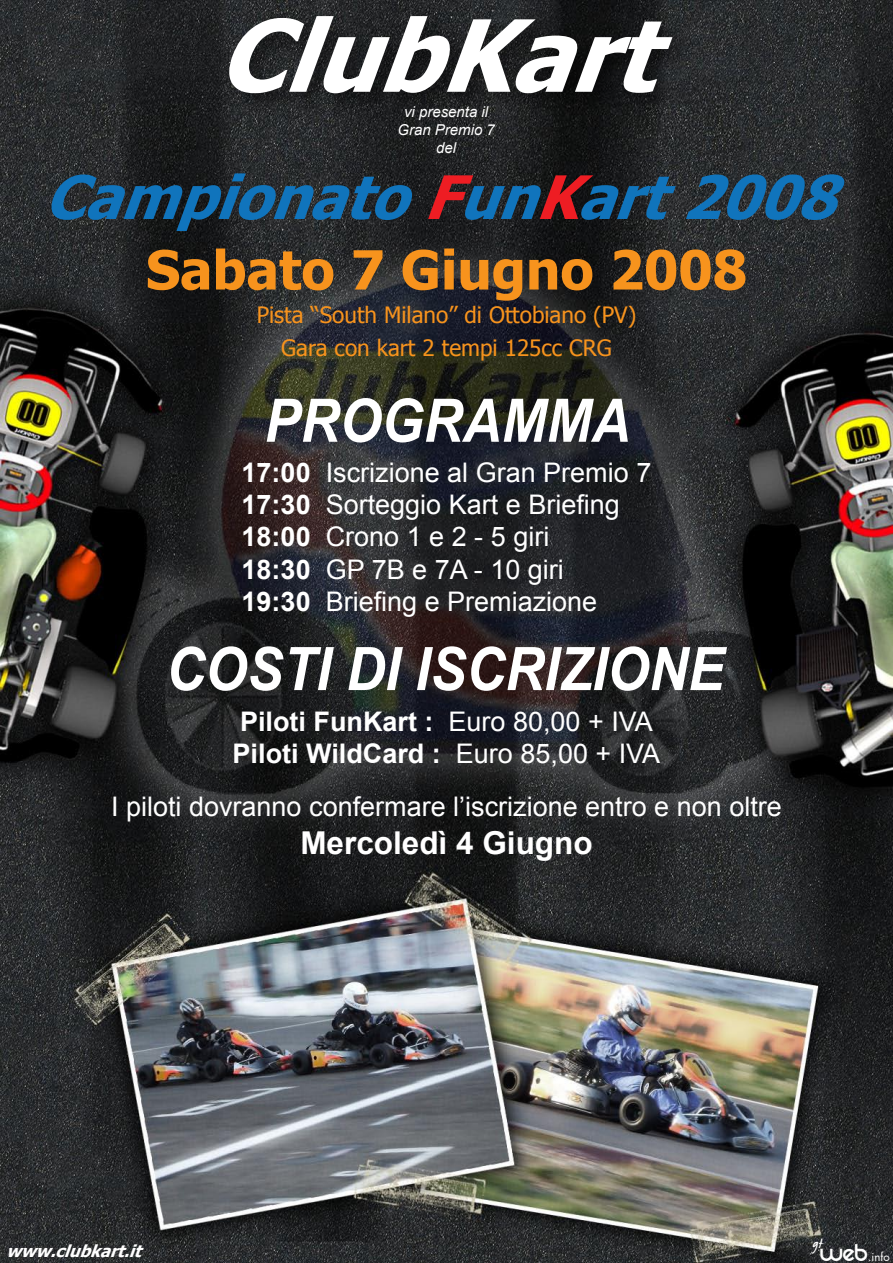
<style>
.page{position:relative;width:893px;height:1263px;background:#fff}
.page>*{position:absolute;margin:0;border:0;box-sizing:border-box;transform-origin:0 0}
.t1{font:italic 700 99.6px "Tahoma";color:#fff}
.t2{font:italic 700 60.15px "Arial";color:#fff;scale:.9 1}
.t3{font:italic 700 60px "Tahoma";color:#1074bc}
.t4{font:700 54px "Tahoma";color:#f7931d}
.t5{font:700 31.5px "Arial";color:#fff}
.t6{font:27px/32.4px "Arial";color:#fff}
.t7{font:700 27px/32.4px "Arial";color:#fff}
.t8{font:27px "REZ";color:#fff}
.t9{font:22.5px/33px "Tahoma";color:#f7931d;text-align:center}
.t10{font:italic 700 16.5px "Tahoma";color:#fff}
.t11{font:italic 15px/18px "Arial";color:#fff;text-align:center}
.t12{font:11.25px "Futura";color:#fff}
.s1{color:#ee1d23}
.s2{font-weight:700}
.s3{font-weight:400}
</style>
<div class="page">
<img style="left:0;top:0;width:893px;height:1263px">
<img style="left:195px;top:0;width:521px;height:144px">
<h1 class="t1" style="left:216px;top:-14px;width:485px">ClubKart</h1>
<p class="t11" style="left:397px;top:103px;width:99px">vi presenta il<br>Gran Premio 7 del</p>
<h3 class="t3" style="left:44px;top:155px;width:820px">Campionato<span class="s1">F</span>un<span class="s1">K</span>art2008</h3>
<h3 class="t4" style="left:146px;top:232px;width:603px">Sabato 7 Giugno 2008</h3>
<p class="t9" style="left:257px;top:297px;width:381px">Pista “South Milano” di Ottobiano (PV)<br>Gara con kart 2 tempi 125cc CRG</p>
<h2 class="t2" style="left:264px;top:382px;width:408px">PROGRAMMA</h2>
<p class="t6" style="left:242px;top:456px;width:411px"><span class="s2">17:00</span> Iscrizione al Gran Premio 7<br><span class="s2">17:30</span> Sorteggio Kart e Briefing<br><span class="s2">18:00</span> Crono 1 e 2 - 5 giri<br><span class="s2">18:30</span> GP 7B e 7A - 10 giri<br><span class="s2">19:30</span> Briefing e Premiazione</p>
<h2 class="t2" style="left:166px;top:630px;width:622px">COSTI DI ISCRIZIONE</h2>
<p class="t7" style="left:233px;top:706px;width:429px">Piloti FunKart : <span class="s3">Euro 80,00 + IVA<br></span>Piloti WildCard : <span class="s3">Euro 85,00 + IVA</span></p>
<p class="t6" style="left:111px;top:791px;width:672px">I piloti dovranno confermare l’iscrizione entro e non oltre</p>
<p class="t5" style="left:300px;top:822px;width:294px">Mercoledì 4 Giugno</p>
<p class="t10" style="left:6px;top:1239px;width:144px">www.clubkart.it</p>
<p class="t8" style="left:813px;top:1244px;width:57px"><sup>gt</sup>web</p>
<p class="t12" style="left:868px;top:1250px;width:23px">.info</p>
</div>
